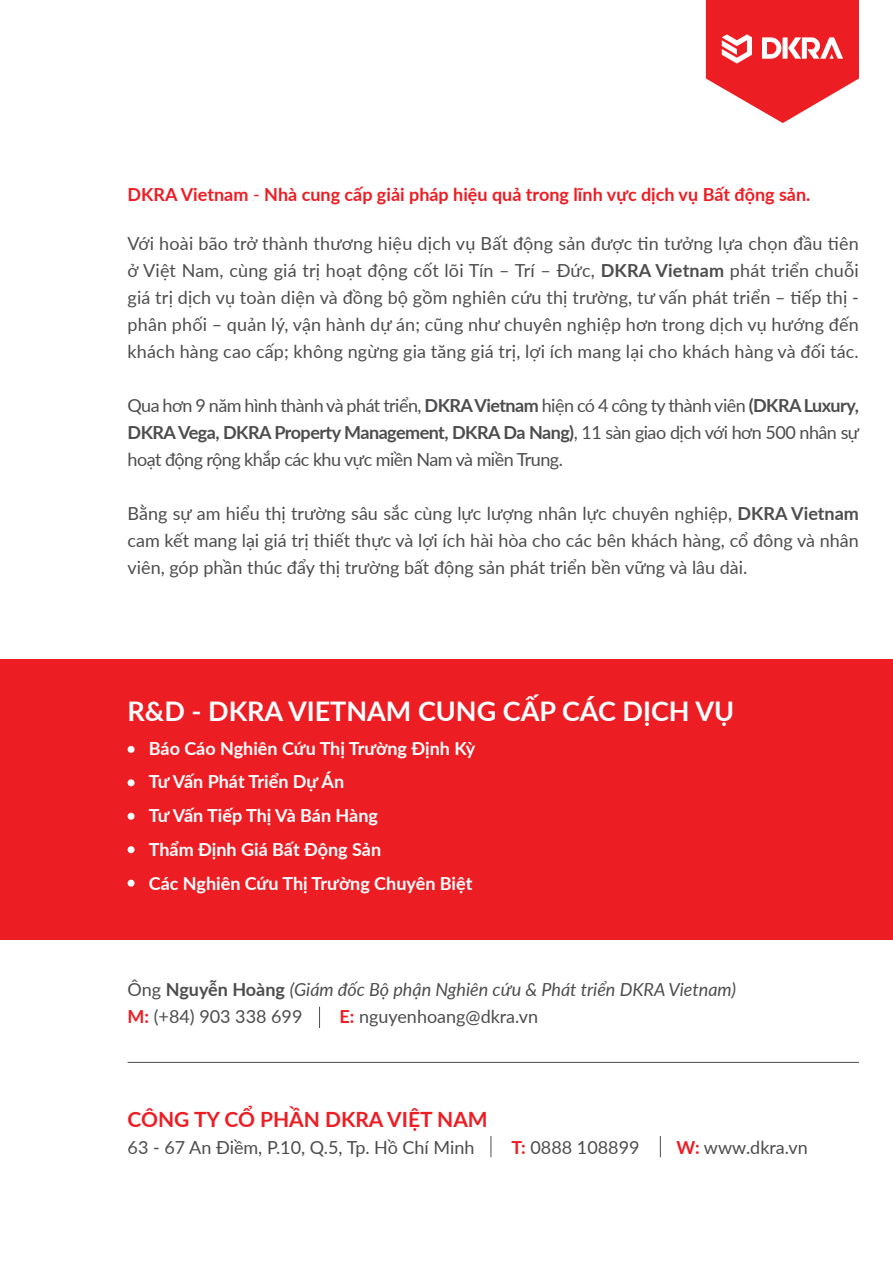
<style>
.page{position:relative;width:893px;height:1263px;background:#fff}
.page>*{position:absolute;margin:0;border:0;box-sizing:border-box;transform-origin:0 0}
.t1{font:700 27px "Lato";color:#fff}
.t2{font:700 21px "Lato";color:#ed1d24}
.t3{font:18px/27px "Lato";color:#4d4d4f;text-align:justify}
.t4{font:700 18px/33.8px "Lato";color:#fff}
.t5{font:italic 18px/27px "Lato";color:#4d4d4f}
.t6{font:700 18px "Lato";color:#ed1d24}
.s1{font-weight:400}
.s2{font-weight:700}
.s3{font-style:normal}
.s4{font-weight:700;font-style:normal}
.s5{font-weight:700;font-style:normal;color:#ed1d24}
.s6{font-weight:700;color:#ed1d24}
</style>
<div class="page">
<div style="left:0;top:659px;width:893px;height:280px;background:#ed1d24"></div>
<svg style="left:706px;top:0;width:153px;height:123px"></svg>
<div style="left:128px;top:746px;width:7px;height:7px;background:#fff;border-radius:50%"></div>
<div style="left:128px;top:779px;width:7px;height:7px;background:#fff;border-radius:50%"></div>
<div style="left:128px;top:813px;width:7px;height:7px;background:#fff;border-radius:50%"></div>
<div style="left:128px;top:846px;width:7px;height:7px;background:#fff;border-radius:50%"></div>
<div style="left:128px;top:880px;width:7px;height:7px;background:#fff;border-radius:50%"></div>
<svg style="left:319px;top:1007px;width:1px;height:21px"></svg>
<svg style="left:491px;top:1136px;width:1px;height:21px"></svg>
<svg style="left:660px;top:1136px;width:1px;height:21px"></svg>
<hr style="left:128px;top:1062px;width:731px;height:1px;background:#4d4d4f">
<p class="t6" style="left:128px;top:182px;width:684px">DKRA Vietnam <span class="s1">-</span> Nhà cung cấp giải pháp hiệu quả trong lĩnh vực dịch vụ Bất động sản.</p>
<p class="t3" style="left:128px;top:229px;width:733px">Với hoài bão trở thành thương hiệu dịch vụ Bất động sản được tin tưởng lựa chọn đầu tiên ở Việt Nam, cùng giá trị hoạt động cốt lõi Tín – Trí – Đức, <span class="s2">DKRA Vietnam</span> phát triển chuỗi giá trị dịch vụ toàn diện và đồng bộ gồm nghiên cứu thị trường, tư vấn phát triển – tiếp thị - phân phối – quản lý, vận hành dự án; cũng như chuyên nghiệp hơn trong dịch vụ hướng đến khách hàng cao cấp; không ngừng gia tăng giá trị, lợi ích mang lại cho khách hàng và đối tác.</p>
<p class="t3" style="left:128px;top:391px;width:733px">Qua hơn 9 năm hình thành và phát triển, <span class="s2">DKRA Vietnam</span> hiện có 4 công ty thành viên <span class="s2">(DKRA Luxury, DKRA Vega, DKRA Property Management, DKRA Da Nang)</span>, 11 sàn giao dịch với hơn 500 nhân sự hoạt động rộng khắp các khu vực miền Nam và miền Trung.</p>
<p class="t3" style="left:128px;top:499px;width:733px">Bằng sự am hiểu thị trường sâu sắc cùng lực lượng nhân lực chuyên nghiệp, <span class="s2">DKRA Vietnam </span>cam kết mang lại giá trị thiết thực và lợi ích hài hòa cho các bên khách hàng, cổ đông và nhân viên, góp phần thúc đẩy thị trường bất động sản phát triển bền vững và lâu dài.</p>
<h1 class="t1" style="left:128px;top:691px;width:608px">R&amp;D - DKRA VIETNAM CUNG CẤP CÁC DỊCH VỤ</h1>
<p class="t4" style="left:149px;top:730px;width:328px">Báo Cáo Nghiên Cứu Thị Trường Định Kỳ<br>Tư Vấn Phát Triển Dự Án<br>Tư Vấn Tiếp Thị Và Bán Hàng<br>Thẩm Định Giá Bất Động Sản<br>Các Nghiên Cứu Thị Trường Chuyên Biệt</p>
<p class="t5" style="left:128px;top:975px;width:610px"><span class="s3">Ông</span> <span class="s4">Nguyễn Hoàng</span> (Giám đốc Bộ phận Nghiên cứu &amp; Phát triển DKRA Vietnam)<br><span class="s5">M:</span> <span class="s3">(+84) 903 338 699</span></p>
<p class="t3" style="left:339px;top:1002px;width:200px"><span class="s6">E:</span> nguyenhoang@dkra.vn</p>
<p class="t2" style="left:128px;top:1104px;width:362px">CÔNG TY CỔ PHẦN DKRA VIỆT NAM</p>
<p class="t3" style="left:128px;top:1133px;width:348px">63 - 67 An Điềm, P.10, Q.5, Tp. Hồ Chí Minh</p>
<p class="t3" style="left:511px;top:1133px;width:130px"><span class="s6">T:</span> 0888 108899</p>
<p class="t3" style="left:676px;top:1133px;width:133px"><span class="s6">W:</span> www.dkra.vn</p>
</div>
